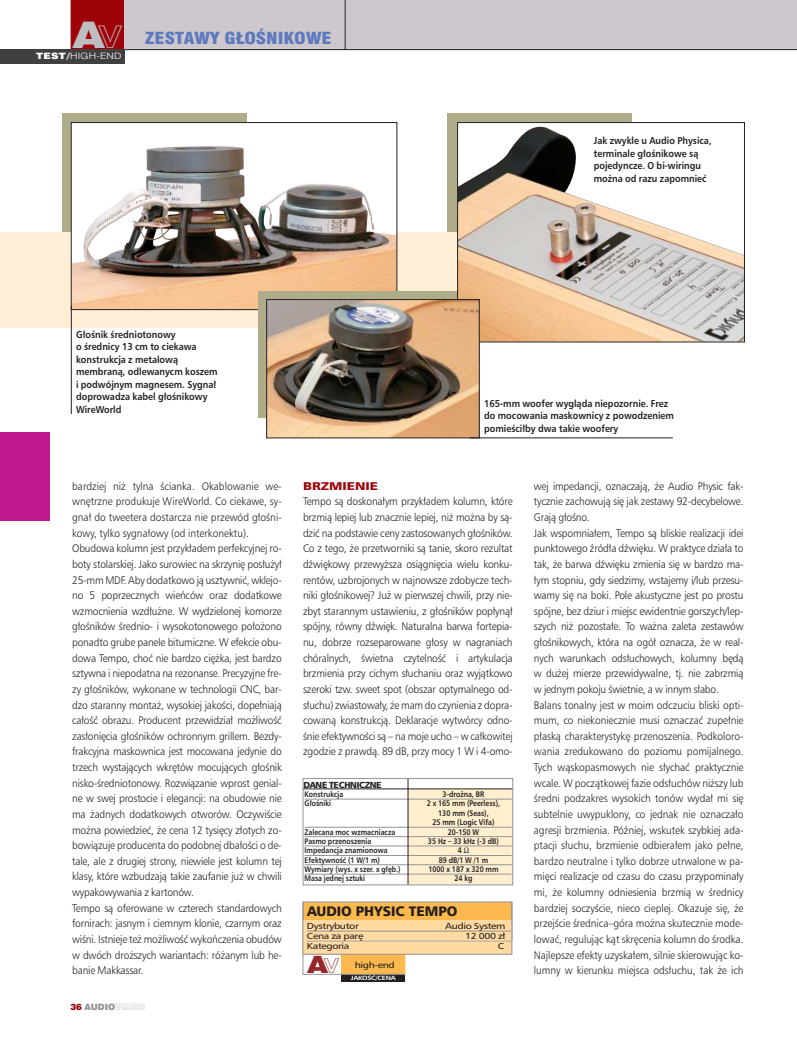
<style>
.page{position:relative;width:797px;height:1045px;background:#fff}
.page>*{position:absolute;margin:0;border:0;box-sizing:border-box;transform-origin:0 0}
.t1{font:900 36.75px "Swiss 721 PL";color:#bcbec0;scale:1.21 1}
.t2{font:900 23.88px "Swiss 721 PL";color:#972629;scale:1.2 1}
.t3{font:900 condensed 16.25px "Swiss 721 PL";color:#5d7abd;scale:1.2 1}
.t4{font:900 13.75px "Humanist Triple Seven PL";color:#231f1f}
.t5{font:900 11.25px "Humanist Triple Seven PL";color:#9e030a;scale:1.2 1}
.t6{font:300 11px/15.6px "Humanist Triple Seven PL";letter-spacing:-.015em;color:#231f1f;scale:.93 1}
.t7{font:700 10px/12.5px "Humanist Triple Seven PL";color:#231f1f;scale:.9 1}
.t8{font:8.75px "Humanist Triple Seven PL";letter-spacing:-.035em;color:#231f1f;scale:1.2 1}
.t9{font:300 8.75px "Swiss 721 PL";letter-spacing:.02em;color:#fff;scale:1.2 1}
.t10{font:900 8.75px "Humanist Triple Seven PL";letter-spacing:-.035em;color:#231f1f}
.t11{font:900 8.75px "Swiss 721 PL";color:#939497}
.t12{font:700 8.12px/9.4px "Humanist Triple Seven PL";color:#231f1f;text-align:center;scale:.85 1}
.t13{font:700 6.12px "Humanist Triple Seven PL";letter-spacing:-.035em;color:#fff;scale:1.2 1}
.s1{font-family:"Swiss 721 PL Bold Outline";font-weight:400;font-size:31.25px}
.s2{font-weight:900}
.s3{font-family:"Swiss 721 PL Bold Outline";font-weight:400;font-size:20.38px}
.s4{color:#9e030a}
.s5{font-family:"Swiss 721 PL Black Outline";font-weight:400}
</style>
<div class="page">
<div style="left:446px;top:113px;width:185px;height:170px;background:#afac8a"></div>
<div style="left:62px;top:113px;width:184px;height:169px;background:#afac8a"></div>
<div style="left:0;top:232px;width:744px;height:96px;background:#ffeed6"></div>
<div style="left:71px;top:0;width:53px;height:50px;background:#9e030a"></div>
<div style="left:124px;top:0;width:672px;height:50px;background:#cec8ce"></div>
<hr style="left:124px;top:49px;width:672px;height:1px;background:#231f1f">
<hr style="left:345px;top:0;width:1px;height:50px;background:#231f1f">
<div style="left:0;top:50px;width:124px;height:14px;background:#404041"></div>
<div style="left:71px;top:123px;width:326px;height:187px;background:#fff"></div>
<img style="left:73px;top:146px;width:322px;height:162px">
<div style="left:71px;top:122px;width:326px;height:188px;border:1px solid #231f1f"></div>
<div style="left:408px;top:789px;width:105px;height:96px;background:#ffefcf"></div>
<hr style="left:304px;top:799px;width:207px;height:1px;background:#939497">
<hr style="left:304px;top:827px;width:207px;height:1px;background:#939497">
<hr style="left:304px;top:836px;width:207px;height:1px;background:#939497">
<hr style="left:304px;top:846px;width:207px;height:1px;background:#939497">
<hr style="left:304px;top:855px;width:207px;height:1px;background:#939497">
<hr style="left:304px;top:865px;width:207px;height:1px;background:#939497">
<hr style="left:304px;top:874px;width:207px;height:1px;background:#939497">
<hr style="left:302px;top:789px;width:211px;height:1px;background:#231f1f">
<hr style="left:407px;top:779px;width:1px;height:106px;background:#231f1f">
<div style="left:302px;top:778px;width:211px;height:107px;border:1px solid #939497"></div>
<div style="left:303px;top:902px;width:208px;height:39px;background:#fdb94d"></div>
<div style="left:302px;top:902px;width:210px;height:40px;border:1px solid #939497"></div>
<div style="left:302px;top:920px;width:209px;height:35px;background:#ffdaa1"></div>
<hr style="left:307px;top:931px;width:204px;height:1px;background:#939497">
<hr style="left:307px;top:941px;width:204px;height:1px;background:#a7a9ac">
<div style="left:341px;top:974px;width:64px;height:8px;background:#231f1f"></div>
<div style="left:341px;top:955px;width:63px;height:19px;background:#fdb94d"></div>
<div style="left:341px;top:955px;width:64px;height:19px;border:1px solid #fdb94d"></div>
<hr style="left:302px;top:974px;width:103px;height:1px;background:#939497">
<hr style="left:302px;top:902px;width:1px;height:72px;background:#939497">
<hr style="left:511px;top:902px;width:1px;height:53px;background:#939497">
<hr style="left:303px;top:954px;width:209px;height:1px;background:#939497">
<div style="left:258px;top:291px;width:203px;height:127px;background:#afac8a"></div>
<img style="left:459px;top:126px;width:283px;height:214px">
<div style="left:457px;top:122px;width:287px;height:220px;border:1px solid #231f1f"></div>
<img style="left:268px;top:301px;width:209px;height:135px">
<div style="left:266px;top:299px;width:213px;height:139px;border:1px solid #231f1f"></div>
<hr style="left:71px;top:306px;width:1px;height:108px;background:#231f1f">
<hr style="left:470px;top:438px;width:202px;height:1px;background:#231f1f">
<div style="left:0;top:432px;width:50px;height:89px;background:#c0198d"></div>
<h1 class="t1" style="left:72px;top:21px;width:43px">A<span class="s1">V</span></h1>
<p class="t9" style="left:36px;top:53px;width:73px"><span class="s2">TEST/</span>HIGH-END</p>
<p class="t9" style="left:38px;top:53px;width:71px"><span class="s2">TEST/</span>PRODUKT</p>
<h3 class="t3" style="left:145px;top:32px;width:157px">ZESTAWY G¸OÂNIKOWE</h3>
<p class="t7" style="left:76px;top:329px;width:159px">G∏oÊnik Êredniotonowy<br>o Êrednicy 13 cm to ciekawa konstrukcja z metalowà membranà, odlewanycm koszem i podwójnym magnesem. Sygna∏ doprowadza kabel g∏oÊnikowy<br>WireWorld</p>
<p class="t7" style="left:593px;top:135px;width:132px">Jak zwykle u Audio Physica, terminale g∏oÊnikowe sà pojedyncze. O bi-wiringu mo˝na od razu zapomnieç</p>
<p class="t7" style="left:484px;top:398px;width:212px">165-mm woofer wyglàda niepozornie. Frez do mocowania maskownicy z powodzeniem pomieÊci∏by dwa takie woofery</p>
<p class="t6" style="left:72px;top:479px;width:227px">bardziej ni˝ tylna Êcianka. Okablowanie we&shy;wn´trzne produkuje WireWorld. Co ciekawe, sy&shy;gna∏ do tweetera dostarcza nie przewód g∏oÊni&shy;kowy, tylko sygna∏owy (od interkonektu).<br>Obudowa kolumn jest przyk∏adem perfekcyjnej ro&shy;boty stolarskiej. Jako surowiec na skrzyni´ pos∏u˝y∏ 25-mm MDF. Aby dodatkowo jà usztywniç, wklejo&shy;no 5 poprzecznych wieƒców oraz dodatkowe wzmocnienia wzd∏u˝ne. W wydzielonej komorze g∏oÊników Êrednio- i wysokotonowego po∏o˝ono ponadto grube panele bitumiczne. W efekcie obu&shy;dowa Tempo, choç nie bardzo ci´˝ka, jest bardzo sztywna i niepodatna na rezonanse. Precyzyjne fre&shy;zy g∏oÊników, wykonane w technologii CNC, bar&shy;dzo staranny monta˝, wysokiej jakoÊci, dope∏niajà ca∏oÊç obrazu. Producent przewidzia∏ mo˝liwoÊç zas∏oni´cia g∏oÊników ochronnym grillem. Bezdy&shy;frakcyjna maskownica jest mocowana jedynie do trzech wystajàcych wkr´tów mocujàcych g∏oÊnik nisko-Êredniotonowy. Rozwiàzanie wprost genial&shy;ne w swej prostocie i elegancji: na obudowie nie ma ˝adnych dodatkowych otworów. OczywiÊcie mo˝na powiedzieç, ˝e cena 12 tysi´cy z∏otych zo&shy;bowiàzuje producenta do podobnej dba∏oÊci o de&shy;tale, ale z drugiej strony, niewiele jest kolumn tej klasy, które wzbudzajà takie zaufanie ju˝ w chwili wypakowywania z kartonów.<br>Tempo sà oferowane w czterech standardowych fornirach: jasnym i ciemnym klonie, czarnym oraz wiÊni. Istnieje te˝ mo˝liwoÊç wykoƒczenia obudów w dwóch dro˝szych wariantach: ró˝anym lub he&shy;banie Makkassar.</p>
<p class="t5" style="left:303px;top:481px;width:64px">BRZMIENIE</p>
<p class="t6" style="left:303px;top:495px;width:227px;text-align:justify">Tempo sà doskona∏ym przyk∏adem kolumn, które brzmià lepiej lub znacznie lepiej, ni˝ mo˝na by sà&shy;dziç na podstawie ceny zastosowanych g∏oÊników.<br>Co z tego, ˝e przetworniki sà tanie, skoro rezultat dêwi´kowy przewy˝sza osiàgni´cia wielu konku&shy;rentów, uzbrojonych w najnowsze zdobycze tech&shy;niki g∏oÊnikowej? Ju˝ w pierwszej chwili, przy nie&shy;zbyt starannym ustawieniu, z g∏oÊników pop∏ynà∏ spójny, równy dêwi´k. Naturalna barwa fortepia&shy;nu, dobrze rozseparowane g∏osy w nagraniach chóralnych, Êwietna czytelnoÊç i artykulacja brzmienia przy cichym s∏uchaniu oraz wyjàtkowo szeroki tzw. sweet spot (obszar optymalnego od&shy;s∏uchu) zwiastowa∏y, ˝e mam do czynienia z dopra&shy;cowanà konstrukcjà. Deklaracje wytwórcy odno-Ênie efektywnoÊci sà – na moje ucho – w ca∏kowitej zgodzie z prawdà. 89 dB, przy mocy 1 W i 4-omo-</p>
<p class="t10" style="left:303px;top:781px;width:80px">DANE TECHNICZNE</p>
<p class="t12" style="left:304px;top:790px;width:47px">Konstrukcja</p>
<p class="t12" style="left:442px;top:790px;width:51px">3-dro˝na, BR</p>
<p class="t12" style="left:304px;top:800px;width:33px">G∏oÊniki</p>
<p class="t12" style="left:426px;top:800px;width:88px">2 x 165 mm (Peerless),<br>130 mm (Seas),<br>25 mm (Logic Vifa)</p>
<p class="t12" style="left:304px;top:828px;width:108px">Zalecana moc wzmacniacza</p>
<p class="t12" style="left:447px;top:828px;width:38px">20-150 W</p>
<p class="t12" style="left:304px;top:837px;width:80px">Pasmo przenoszenia</p>
<p class="t12" style="left:428px;top:837px;width:85px">35 Hz – 33 kHz (-3 dB)</p>
<p class="t12" style="left:304px;top:846px;width:99px">Impedancja znamionowa</p>
<p class="t12" style="left:457px;top:846px;width:6px">4</p>
<p class="t12" style="left:304px;top:856px;width:90px">EfektywnoÊç (1 W/1 m)</p>
<p class="t12" style="left:438px;top:856px;width:60px">89 dB/1 W /1 m</p>
<p class="t12" style="left:304px;top:865px;width:114px">Wymiary (wys. x szer. x g∏´b.)</p>
<p class="t12" style="left:428px;top:865px;width:84px">1000 x 187 x 320 mm</p>
<p class="t12" style="left:304px;top:875px;width:73px">Masa jednej sztuki</p>
<p class="t12" style="left:454px;top:875px;width:23px">24 kg</p>
<p class="t4" style="left:307px;top:905px;width:152px">AUDIO PHYSIC TEMPO</p>
<p class="t8" style="left:307px;top:922px;width:45px">Dystrybutor</p>
<p class="t8" style="left:445px;top:922px;width:52px">Audio System</p>
<p class="t8" style="left:307px;top:932px;width:48px">Cena za par´</p>
<p class="t8" style="left:465px;top:932px;width:35px">12 000 z∏</p>
<p class="t8" style="left:307px;top:942px;width:37px">Kategoria</p>
<p class="t8" style="left:497px;top:942px;width:7px">C</p>
<p class="t13" style="left:350px;top:976px;width:39px">JAKOÂå/CENA</p>
<h2 class="t2" style="left:307px;top:955px;width:29px">A<span class="s3">V</span></h2>
<p class="t8" style="left:354px;top:961px;width:35px">high-end</p>
<p class="t11" style="left:70px;top:1004px;width:76px"><span class="s4">36</span> AUDIO<span class="s5">VIDEO</span></p>
<p class="t6" style="left:533px;top:479px;width:227px">wej impedancji, oznaczajà, ˝e Audio Physic fak&shy;tycznie zachowujà si´ jak zestawy 92-decybelowe.<br>Grajà g∏oÊno.<br>Jak wspomnia∏em, Tempo sà bliskie realizacji idei punktowego êród∏a dêwi´ku. W praktyce dzia∏a to tak, ˝e barwa dêwi´ku zmienia si´ w bardzo ma-∏ym stopniu, gdy siedzimy, wstajemy i/lub przesu&shy;wamy si´ na boki. Pole akustyczne jest po prostu spójne, bez dziur i miejsc ewidentnie gorszych/lep&shy;szych ni˝ pozosta∏e. To wa˝na zaleta zestawów g∏oÊnikowych, która na ogó∏ oznacza, ˝e w real&shy;nych warunkach ods∏uchowych, kolumny b´dà w du˝ej mierze przewidywalne, tj. nie zabrzmià w jednym pokoju Êwietnie, a w innym s∏abo.<br>Balans tonalny jest w moim odczuciu bliski opti&shy;mum, co niekoniecznie musi oznaczaç zupe∏nie p∏askà charakterystyk´ przenoszenia. Podkoloro&shy;wania zredukowano do poziomu pomijalnego.<br>Tych wàskopasmowych nie s∏ychaç praktycznie wcale. W poczàtkowej fazie ods∏uchów ni˝szy lub Êredni podzakres wysokich tonów wyda∏ mi si´ subtelnie uwypuklony, co jednak nie oznacza∏o agresji brzmienia. Póêniej, wskutek szybkiej ada&shy;ptacji s∏uchu, brzmienie odbiera∏em jako pe∏ne, bardzo neutralne i tylko dobrze utrwalone w pa&shy;mi´ci realizacje od czasu do czasu przypomina∏y mi, ˝e kolumny odniesienia brzmià w Êrednicy bardziej soczyÊcie, nieco cieplej. Okazuje si´, ˝e przejÊcie Êrednica–góra mo˝na skutecznie mode&shy;lowaç, regulujàc kàt skr´cenia kolumn do Êrodka.<br>Najlepsze efekty uzyska∏em, silnie skierowujàc ko&shy;lumny w kierunku miejsca ods∏uchu, tak ˝e ich</p>
</div>
